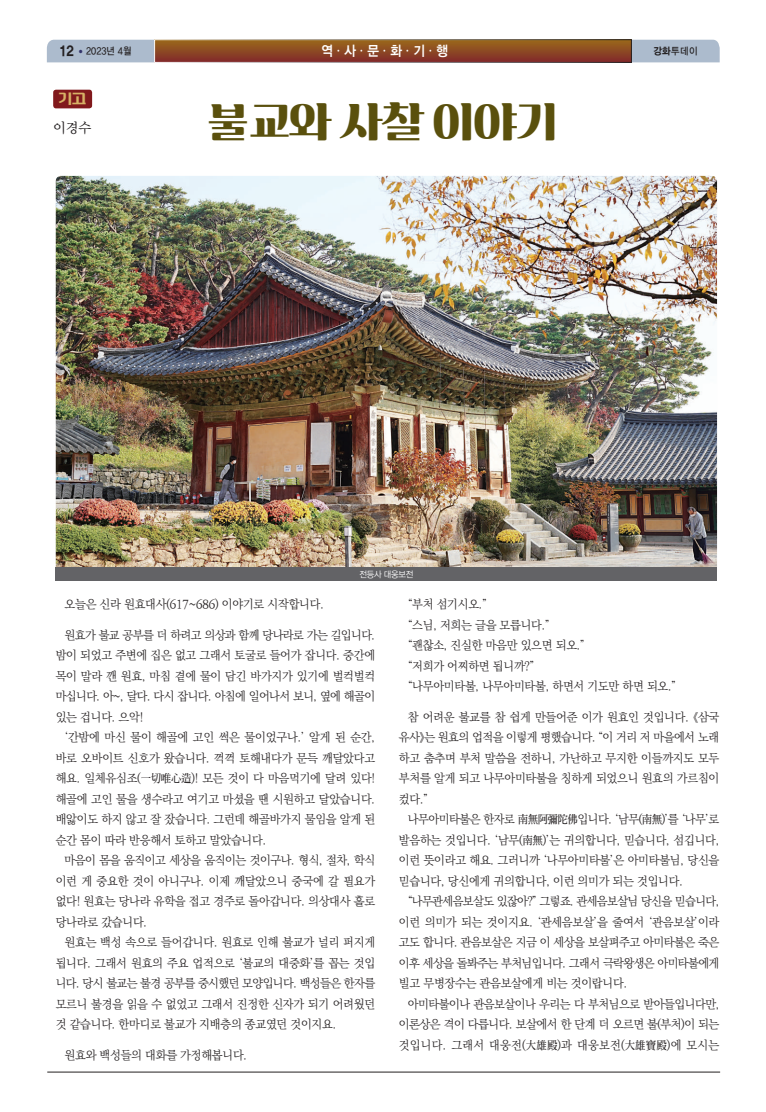
<style>
.page{position:relative;width:766px;height:1112px;background:#fff}
.page>*{position:absolute;margin:0;border:0;box-sizing:border-box;transform-origin:0 0}
.t1{font:40px "twaysky";letter-spacing:-.04em;color:#5a500d}
.t2{font:14px "YDIYGO340";color:#fff;scale:.9 1}
.t3{font:14px "YDIY Mj O330";color:#231f20}
.t4{font:14px "YDIYGO360";color:#231f20;scale:.92 1}
.t5{font:14px "Dankook B";color:#d7b166}
.t6{font:300 12px/20.5px "Ko Pub Batang";letter-spacing:-.02em;color:#231f20;text-align:justify;scale:.96 1}
.t7{font:10px "YDIYGO330";color:#231f20;scale:.9 1}
.t8{font:10px "YDIYGO330";color:#231f20;scale:.92 1}
.t9{font:8.8px "YDIYGO320";letter-spacing:-.03em;color:#fff;scale:.93 1}
.s1{font-family:"YDIYGO310";font-size:5px;color:#32336a}
.s2{font-family:"Ko Pub Batang";font-weight:300}
.s3{font-family:"YDIYGO350"}
</style>
<div class="page">
<hr style="left:47px;top:1071px;width:673px;height:1px;background:#231f20">
<div style="left:47px;top:40px;width:672px;height:22px;background:#acbbcd"></div>
<div style="left:154px;top:40px;width:477px;height:22px;background:linear-gradient(to bottom,#99681b,#822d2a)"></div>
<div style="left:53px;top:90px;width:39px;height:18px;background:#81191c;border-radius:3px"></div>
<img style="left:56px;top:176px;width:660px;height:391px">
<div style="left:56px;top:567px;width:660px;height:14px;background:#636366"></div>
<p class="t4" style="left:59px;top:43px;width:17px">12</p>
<p class="t7" style="left:78px;top:45px;width:60px"><span class="s1">●</span> 2023년 4월</p>
<p class="t2" style="left:321px;top:43px;width:142px">역<span class="s2">ㆍ</span>사<span class="s2">ㆍ</span>문<span class="s2">ㆍ</span>화<span class="s2">ㆍ</span>기<span class="s2">ㆍ</span>행</p>
<p class="t8" style="left:653px;top:45px;width:50px"><span class="s3">강화</span>투데이</p>
<p class="t5" style="left:58px;top:92px;width:29px">기고</p>
<p class="t3" style="left:53px;top:120px;width:40px">이경수</p>
<h1 class="t1" style="left:206px;top:100px;width:354px">불교와 사찰 이야기</h1>
<p class="t9" style="left:359px;top:569px;width:59px">전등사 대웅보전</p>
<p class="t6" style="left:65px;top:594px;width:271px">오늘은 신라 원효대사(617~686) 이야기로 시작합니다.</p>
<p class="t6" style="left:56px;top:625px;width:334px;text-indent:9px">원효가 불교 공부를 더 하려고 의상과 함께 당나라로 가는 길입니다. 밤이 되었고 주변에 집은 없고 그래서 토굴로 들어가 잡니다. 중간에 목이 말라 깬 원효, 마침 곁에 물이 담긴 바가지가 있기에 벌컥벌컥 마십니다. 아~, 달다. 다시 잡니다. 아침에 일어나서 보니, 옆에 해골이 있는 겁니다. 으악!</p>
<p class="t6" style="left:56px;top:727px;width:334px;text-indent:9px">‘간밤에 마신 물이 해골에 고인 썩은 물이었구나.’ 알게 된 순간, 바로 오바이트 신호가 왔습니다. 꺽꺽 토해내다가 문득 깨달았다고 해요. 일체유심조(一切唯心造)! 모든 것이 다 마음먹기에 달려 있다! 해골에 고인 물을 생수라고 여기고 마셨을 땐 시원하고 달았습니다. 배앓이도 하지 않고 잘 잤습니다. 그런데 해골바가지 물임을 알게 된 순간 몸이 따라 반응해서 토하고 말았습니다.</p>
<p class="t6" style="left:56px;top:850px;width:334px;text-indent:9px">마음이 몸을 움직이고 세상을 움직이는 것이구나. 형식, 절차, 학식 이런 게 중요한 것이 아니구나. 이제 깨달았으니 중국에 갈 필요가 없다! 원효는 당나라 유학을 접고 경주로 돌아갑니다. 의상대사 홀로 당나라로 갔습니다.</p>
<p class="t6" style="left:56px;top:932px;width:334px;text-indent:9px">원효는 백성 속으로 들어갑니다. 원효로 인해 불교가 널리 퍼지게 됩니다. 그래서 원효의 주요 업적으로 ‘불교의 대중화’를 꼽는 것입 니다. 당시 불교는 불경 공부를 중시했던 모양입니다. 백성들은 한자를 모르니 불경을 읽을 수 없었고 그래서 진정한 신자가 되기 어려웠던 것 같습니다. 한마디로 불교가 지배층의 종교였던 것이지요.</p>
<p class="t6" style="left:65px;top:1045px;width:192px">원효와 백성들의 대화를 가정해봅니다.</p>
<p class="t6" style="left:407px;top:594px;width:281px;text-align:left">“부처 섬기시오.”<br>“스님, 저희는 글을 모릅니다.”<br>“괜찮소, 진실한 마음만 있으면 되오.”<br>“저희가 어찌하면 됩니까?”<br>“나무아미타불, 나무아미타불, 하면서 기도만 하면 되오.”</p>
<p class="t6" style="left:399px;top:707px;width:335px;text-indent:9px">참 어려운 불교를 참 쉽게 만들어준 이가 원효인 것입니다. 《삼국 유사》는 원효의 업적을 이렇게 평했습니다. “이 거리 저 마을에서 노래 하고 춤추며 부처 말씀을 전하니, 가난하고 무지한 이들까지도 모두 부처를 알게 되고 나무아미타불을 칭하게 되었으니 원효의 가르침이 컸다.”</p>
<p class="t6" style="left:399px;top:809px;width:335px;text-indent:9px">나무아미타불은 한자로 南無阿彌陀佛입니다. ‘남무(南無)’를 ‘나무’로 발음하는 것입니다. ‘남무(南無)’는 귀의합니다, 믿습니다, 섬깁니다, 이런 뜻이라고 해요. 그러니까 ‘나무아미타불’은 아미타불님, 당신을 믿습니다, 당신에게 귀의합니다, 이런 의미가 되는 것입니다.</p>
<p class="t6" style="left:399px;top:891px;width:335px;text-indent:9px">“나무관세음보살도 있잖아?” 그렇죠. 관세음보살님 당신을 믿습니다, 이런 의미가 되는 것이지요. ‘관세음보살’을 줄여서 ‘관음보살’이라 고도 합니다. 관음보살은 지금 이 세상을 보살펴주고 아미타불은 죽은 이후 세상을 돌봐주는 부처님입니다. 그래서 극락왕생은 아미타불에게 빌고 무병장수는 관음보살에게 비는 것이랍니다.</p>
<p class="t6" style="left:399px;top:994px;width:335px;text-indent:9px">아미타불이나 관음보살이나 우리는 다 부처님으로 받아들입니다만, 이론상은 격이 다릅니다. 보살에서 한 단계 더 오르면 불(부처)이 되는 것입니다. 그래서 대웅전(大雄殿)과 대웅보전(大雄寶殿)에 모시는</p>
</div>
